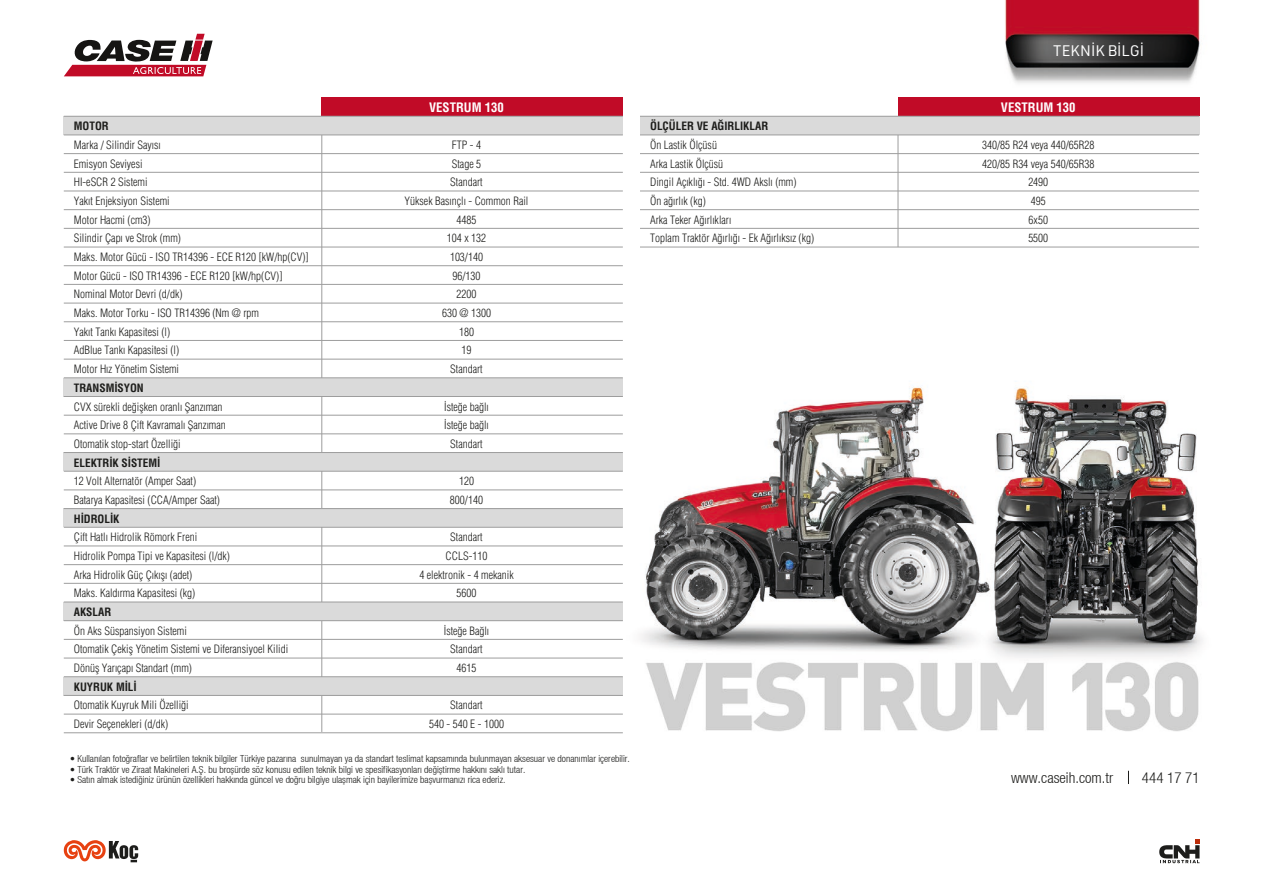
<style>
.page{position:relative;width:1263px;height:893px;background:#fff}
.page>*{position:absolute;margin:0;border:0;box-sizing:border-box;transform-origin:0 0}
.t1{font:15px "Helvetica Neue Light Cond";color:#1d1d1b}
.t2{font:15px "URWDIN";color:#fff}
.t3{font:700 condensed 12.75px "Helveticatr";color:#fff}
.t4{font:300 condensed 11.25px "Helvetica Tr";color:#1d1d1b}
.t5{font:700 condensed 11.25px "Helveticatr";color:#1d1d1b}
.t6{font:9.75px "Helvetica Neue Light Cond";color:#1d1d1b}
</style>
<div class="page">
<img style="left:63px;top:0;width:1140px;height:864px">
<svg style="left:64px;top:34px;width:149px;height:42px"></svg>
<svg style="left:1159px;top:840px;width:40px;height:23px"></svg>
<svg style="left:63px;top:840px;width:75px;height:22px"></svg>
<svg style="left:1128px;top:771px;width:1px;height:13px"></svg>
<hr style="left:898px;top:116px;width:1px;height:131px;background:#9d9d9d">
<div style="left:898px;top:97px;width:301px;height:19px;background:#c10b27"></div>
<div style="left:640px;top:116px;width:559px;height:19px;background:#dadada"></div>
<hr style="left:640px;top:135px;width:559px;height:1px;background:#9d9d9d">
<hr style="left:640px;top:153px;width:559px;height:1px;background:#9d9d9d">
<hr style="left:640px;top:172px;width:559px;height:1px;background:#9d9d9d">
<hr style="left:640px;top:191px;width:559px;height:1px;background:#9d9d9d">
<hr style="left:640px;top:209px;width:559px;height:1px;background:#9d9d9d">
<hr style="left:640px;top:228px;width:559px;height:1px;background:#9d9d9d">
<hr style="left:640px;top:116px;width:559px;height:1px;background:#9d9d9d">
<hr style="left:640px;top:247px;width:559px;height:1px;background:#9d9d9d">
<hr style="left:322px;top:116px;width:1px;height:616px;background:#9d9d9d">
<div style="left:322px;top:97px;width:301px;height:19px;background:#c10b27"></div>
<div style="left:64px;top:116px;width:559px;height:19px;background:#dadada"></div>
<div style="left:64px;top:453px;width:559px;height:18px;background:#dadada"></div>
<div style="left:64px;top:378px;width:559px;height:18px;background:#dadada"></div>
<div style="left:64px;top:509px;width:559px;height:18px;background:#dadada"></div>
<div style="left:64px;top:602px;width:559px;height:19px;background:#dadada"></div>
<div style="left:64px;top:677px;width:559px;height:18px;background:#dadada"></div>
<hr style="left:64px;top:116px;width:559px;height:1px;background:#9d9d9d">
<hr style="left:64px;top:135px;width:559px;height:1px;background:#9d9d9d">
<hr style="left:64px;top:153px;width:559px;height:1px;background:#9d9d9d">
<hr style="left:64px;top:172px;width:559px;height:1px;background:#9d9d9d">
<hr style="left:64px;top:191px;width:559px;height:1px;background:#9d9d9d">
<hr style="left:64px;top:209px;width:559px;height:1px;background:#9d9d9d">
<hr style="left:64px;top:228px;width:559px;height:1px;background:#9d9d9d">
<hr style="left:64px;top:247px;width:559px;height:1px;background:#9d9d9d">
<hr style="left:64px;top:265px;width:559px;height:1px;background:#9d9d9d">
<hr style="left:64px;top:284px;width:559px;height:1px;background:#9d9d9d">
<hr style="left:64px;top:303px;width:559px;height:1px;background:#9d9d9d">
<hr style="left:64px;top:321px;width:559px;height:1px;background:#9d9d9d">
<hr style="left:64px;top:340px;width:559px;height:1px;background:#9d9d9d">
<hr style="left:64px;top:359px;width:559px;height:1px;background:#9d9d9d">
<hr style="left:64px;top:378px;width:559px;height:1px;background:#9d9d9d">
<hr style="left:64px;top:396px;width:559px;height:1px;background:#9d9d9d">
<hr style="left:64px;top:415px;width:559px;height:1px;background:#9d9d9d">
<hr style="left:64px;top:434px;width:559px;height:1px;background:#9d9d9d">
<hr style="left:64px;top:452px;width:559px;height:1px;background:#9d9d9d">
<hr style="left:64px;top:471px;width:559px;height:1px;background:#9d9d9d">
<hr style="left:64px;top:490px;width:559px;height:1px;background:#9d9d9d">
<hr style="left:64px;top:508px;width:559px;height:1px;background:#9d9d9d">
<hr style="left:64px;top:527px;width:559px;height:1px;background:#9d9d9d">
<hr style="left:64px;top:546px;width:559px;height:1px;background:#9d9d9d">
<hr style="left:64px;top:564px;width:559px;height:1px;background:#9d9d9d">
<hr style="left:64px;top:583px;width:559px;height:1px;background:#9d9d9d">
<hr style="left:64px;top:602px;width:559px;height:1px;background:#9d9d9d">
<hr style="left:64px;top:620px;width:559px;height:1px;background:#9d9d9d">
<hr style="left:64px;top:639px;width:559px;height:1px;background:#9d9d9d">
<hr style="left:64px;top:658px;width:559px;height:1px;background:#9d9d9d">
<hr style="left:64px;top:676px;width:559px;height:1px;background:#9d9d9d">
<hr style="left:64px;top:695px;width:559px;height:1px;background:#9d9d9d">
<hr style="left:64px;top:714px;width:559px;height:1px;background:#9d9d9d">
<hr style="left:64px;top:732px;width:559px;height:1px;background:#9d9d9d">
<p class="t3" style="left:429px;top:99px;width:76px">VESTRUM 130</p>
<p class="t5" style="left:74px;top:119px;width:36px">MOTOR</p>
<p class="t4" style="left:74px;top:138px;width:88px">Marka / Silindir Sayısı</p>
<p class="t4" style="left:452px;top:138px;width:31px">FTP - 4</p>
<p class="t4" style="left:74px;top:157px;width:70px">Emisyon Seviyesi</p>
<p class="t4" style="left:452px;top:157px;width:31px">Stage 5</p>
<p class="t4" style="left:74px;top:176px;width:75px">HI-eSCR 2 Sistemi</p>
<p class="t4" style="left:450px;top:176px;width:34px">Standart</p>
<p class="t4" style="left:74px;top:194px;width:97px">Yakıt Enjeksiyon Sistemi</p>
<p class="t4" style="left:405px;top:194px;width:125px">Yüksek Basınçlı - Common Rail</p>
<p class="t4" style="left:74px;top:213px;width:78px">Motor Hacmi (cm3)</p>
<p class="t4" style="left:456px;top:213px;width:21px">4485</p>
<p class="t4" style="left:74px;top:232px;width:109px">Silindir Çapı ve Strok (mm)</p>
<p class="t4" style="left:447px;top:232px;width:41px">104 x 132</p>
<p class="t4" style="left:74px;top:250px;width:236px">Maks. Motor Gücü - ISO TR14396 - ECE R120 [kW/hp(CV)]</p>
<p class="t4" style="left:450px;top:250px;width:35px">103/140</p>
<p class="t4" style="left:74px;top:269px;width:210px">Motor Gücü - ISO TR14396 - ECE R120 [kW/hp(CV)]</p>
<p class="t4" style="left:452px;top:269px;width:30px">96/130</p>
<p class="t4" style="left:74px;top:288px;width:110px">Nominal Motor Devri (d/dk)</p>
<p class="t4" style="left:456px;top:288px;width:21px">2200</p>
<p class="t4" style="left:74px;top:306px;width:187px">Maks. Motor Torku - ISO TR14396 (Nm @ rpm</p>
<p class="t4" style="left:442px;top:306px;width:50px">630 @ 1300</p>
<p class="t4" style="left:74px;top:325px;width:98px">Yakıt Tankı Kapasitesi (l)</p>
<p class="t4" style="left:459px;top:325px;width:16px">180</p>
<p class="t4" style="left:74px;top:344px;width:107px">AdBlue Tankı Kapasitesi (l)</p>
<p class="t4" style="left:461px;top:344px;width:11px">19</p>
<p class="t4" style="left:74px;top:362px;width:107px">Motor Hız Yönetim Sistemi</p>
<p class="t4" style="left:450px;top:362px;width:34px">Standart</p>
<p class="t5" style="left:74px;top:381px;width:72px">TRANSMİSYON</p>
<p class="t4" style="left:74px;top:400px;width:150px">CVX sürekli değişken oranlı Şanzıman</p>
<p class="t4" style="left:444px;top:400px;width:46px">İsteğe bağlı</p>
<p class="t4" style="left:74px;top:419px;width:153px">Active Drive 8 Çift Kavramalı Şanzıman</p>
<p class="t4" style="left:444px;top:419px;width:46px">İsteğe bağlı</p>
<p class="t4" style="left:74px;top:437px;width:108px">Otomatik stop-start Özelliği</p>
<p class="t4" style="left:450px;top:437px;width:34px">Standart</p>
<p class="t5" style="left:74px;top:456px;width:88px">ELEKTRİK SİSTEMİ</p>
<p class="t4" style="left:74px;top:475px;width:124px">12 Volt Alternatör (Amper Saat)</p>
<p class="t4" style="left:459px;top:475px;width:16px">120</p>
<p class="t4" style="left:74px;top:493px;width:148px">Batarya Kapasitesi (CCA/Amper Saat)</p>
<p class="t4" style="left:450px;top:493px;width:35px">800/140</p>
<p class="t5" style="left:74px;top:512px;width:47px">HİDROLİK</p>
<p class="t4" style="left:74px;top:531px;width:125px">Çift Hatlı Hidrolik Römork Freni</p>
<p class="t4" style="left:450px;top:531px;width:34px">Standart</p>
<p class="t4" style="left:74px;top:549px;width:158px">Hidrolik Pompa Tipi ve Kapasitesi (l/dk)</p>
<p class="t4" style="left:446px;top:549px;width:43px">CCLS-110</p>
<p class="t4" style="left:74px;top:568px;width:120px">Arka Hidrolik Güç Çıkışı (adet)</p>
<p class="t4" style="left:419px;top:568px;width:96px">4 elektronik - 4 mekanik</p>
<p class="t4" style="left:74px;top:587px;width:123px">Maks. Kaldırma Kapasitesi (kg)</p>
<p class="t4" style="left:456px;top:587px;width:21px">5600</p>
<p class="t5" style="left:74px;top:605px;width:39px">AKSLAR</p>
<p class="t4" style="left:74px;top:624px;width:115px">Ön Aks Süspansiyon Sistemi</p>
<p class="t4" style="left:444px;top:624px;width:47px">İsteğe Bağlı</p>
<p class="t4" style="left:74px;top:643px;width:216px">Otomatik Çekiş Yönetim Sistemi ve Diferansiyoel Kilidi</p>
<p class="t4" style="left:450px;top:643px;width:34px">Standart</p>
<p class="t4" style="left:74px;top:661px;width:120px">Dönüş Yarıçapı Standart (mm)</p>
<p class="t4" style="left:456px;top:661px;width:21px">4615</p>
<p class="t5" style="left:74px;top:680px;width:64px">KUYRUK MİLİ</p>
<p class="t4" style="left:74px;top:699px;width:116px">Otomatik Kuyruk Mili Özelliği</p>
<p class="t4" style="left:450px;top:699px;width:34px">Standart</p>
<p class="t4" style="left:74px;top:717px;width:96px">Devir Seçenekleri (d/dk)</p>
<p class="t4" style="left:429px;top:717px;width:76px">540 - 540 E - 1000</p>
<h1 class="t2" style="left:1053px;top:41px;width:92px">TEKNİK BİLGİ</h1>
<p class="t3" style="left:1001px;top:99px;width:76px">VESTRUM 130</p>
<p class="t5" style="left:650px;top:119px;width:120px">ÖLÇÜLER VE AĞIRLIKLAR</p>
<p class="t4" style="left:650px;top:138px;width:68px">Ön Lastik Ölçüsü</p>
<p class="t4" style="left:982px;top:138px;width:114px">340/85 R24 veya 440/65R28</p>
<p class="t4" style="left:650px;top:157px;width:75px">Arka Lastik Ölçüsü</p>
<p class="t4" style="left:982px;top:157px;width:114px">420/85 R34 veya 540/65R38</p>
<p class="t4" style="left:650px;top:176px;width:148px">Dingil Açıklığı - Std. 4WD Akslı (mm)</p>
<p class="t4" style="left:1028px;top:176px;width:21px">2490</p>
<p class="t4" style="left:650px;top:194px;width:57px">Ön ağırlık (kg)</p>
<p class="t4" style="left:1031px;top:194px;width:16px">495</p>
<p class="t4" style="left:650px;top:213px;width:83px">Arka Teker Ağırlıkları</p>
<p class="t4" style="left:1029px;top:213px;width:21px">6x50</p>
<p class="t4" style="left:650px;top:232px;width:166px">Toplam Traktör Ağırlığı - Ek Ağırlıksız (kg)</p>
<p class="t4" style="left:1028px;top:232px;width:21px">5500</p>
<p class="t6" style="left:70px;top:753px;width:561px">• Kullanılan fotoğraflar ve belirtilen teknik bilgiler Türkiye pazarına sunulmayan ya da standart teslimat kapsamında bulunmayan aksesuar ve donanımlar içerebilir.</p>
<p class="t6" style="left:70px;top:763px;width:457px">• Türk Traktör ve Ziraat Makineleri A.Ş. bu broşürde söz konusu edilen teknik bilgi ve spesifikasyonları değiştirme hakkını saklı tutar.</p>
<p class="t6" style="left:70px;top:774px;width:437px">• Satın almak istediğiniz ürünün özellikleri hakkında güncel ve doğru bilgiye ulaşmak için bayilerimize başvurmanızı rica ederiz.</p>
<h1 class="t1" style="left:1011px;top:769px;width:104px">www.caseih.com.tr</h1>
<h1 class="t1" style="left:1142px;top:769px;width:59px">444 17 71</h1>
</div>
